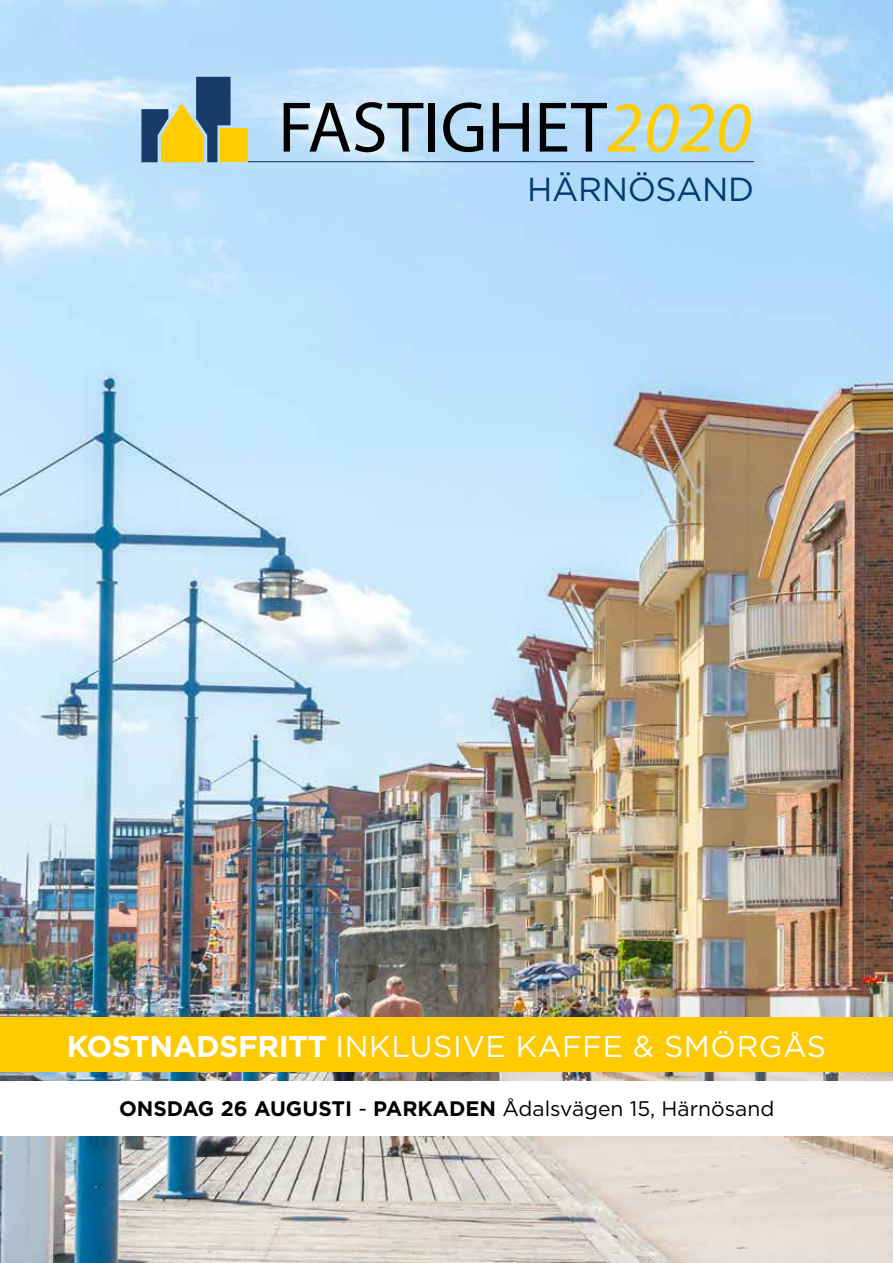
<style>
.page{position:relative;width:893px;height:1263px;background:#fff}
.page>*{position:absolute;margin:0;border:0;box-sizing:border-box;transform-origin:0 0}
.t1{font:72.15px "Myriad Pro";color:#000}
.t2{font:33.3px "Gotham";letter-spacing:-.01em;color:#003a70}
.t3{font:30px "Gotham";letter-spacing:.02em;color:#fff}
.t4{font:700 21px "Gotham";color:#000}
.s1{font-style:italic;color:#ffcd00}
.s2{font-weight:700}
.s3{font-weight:400}
</style>
<div class="page">
<img style="left:0;top:0;width:893px;height:1263px">
<hr style="left:247px;top:161px;width:507px;height:1px;background:#193b6a">
<div style="left:221px;top:128px;width:27px;height:34px;background:#ffcd00"></div>
<svg style="left:141px;top:77px;width:90px;height:85px;background:#8f9878"></svg>
<div style="left:0;top:1081px;width:893px;height:55px;background:#fff"></div>
<div style="left:0;top:1017px;width:893px;height:55px;background:#feca00"></div>
<h1 class="t1" style="left:278px;top:83px;width:474px">FASTIGHET<span class="s1">2020</span></h1>
<h2 class="t2" style="left:527px;top:168px;width:228px">HÄRNÖSAND</h2>
<h3 class="t3" style="left:67px;top:1027px;width:761px"><span class="s2">KOSTNADSFRITT</span> INKLUSIVE KAFFE &amp; SMÖRGÅS</h3>
<p class="t4" style="left:119px;top:1094px;width:657px">ONSDAG 26 AUGUSTI <span class="s3">-</span> PARKADEN <span class="s3">Ådalsvägen 15, Härnösand</span></p>
</div>
